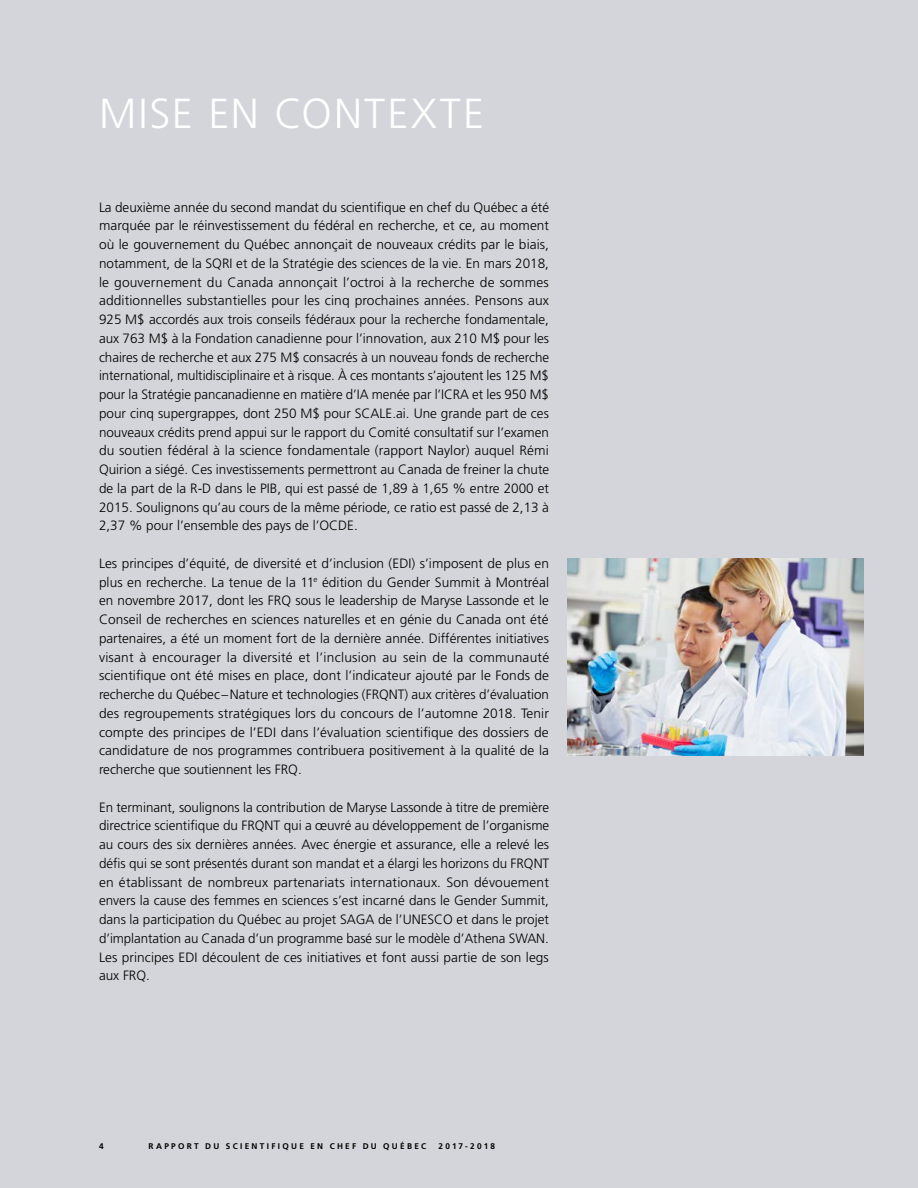
<style>
.page{position:relative;width:918px;height:1188px;background:#d4d5da}
.page>*{position:absolute;margin:0;border:0;box-sizing:border-box;transform-origin:0 0}
.t1{font:300 42px "Frutiger LT Std";letter-spacing:.05em;color:#fff}
.t2{font:300 13.5px/18.8px "Frutiger LT Std";color:#000;text-align:justify}
.t3{font:700 8.25px "Frutiger LT Std";letter-spacing:.275em;color:#000}
</style>
<div class="page">
<img style="left:567px;top:558px;width:297px;height:198px">
<h1 class="t1" style="left:99px;top:90px;width:387px">MISE EN CONTEXTE</h1>
<p class="t2" style="left:99px;top:198px;width:452px">La deuxième année du second mandat du scientifique en chef du Québec a été marquée par le réinvestissement du fédéral en recherche, et ce, au moment où le gouvernement du Québec annonçait de nouveaux crédits par le biais, notamment, de la SQRI et de la Stratégie des sciences de la vie. En mars 2018, le gouvernement du Canada annonçait l’octroi à la recherche de sommes additionnelles substantielles pour les cinq prochaines années. Pensons aux 925 M$ accordés aux trois conseils fédéraux pour la recherche fondamentale, aux 763 M$ à la Fondation canadienne pour l’innovation, aux 210 M$ pour les chaires de recherche et aux 275 M$ consacrés à un nouveau fonds de recherche international, multidisciplinaire et à risque. À ces montants s’ajoutent les 125 M$ pour la Stratégie pancanadienne en matière d’IA menée par l’ICRA et les 950 M$ pour cinq supergrappes, dont 250 M$ pour SCALE.ai. Une grande part de ces nouveaux crédits prend appui sur le rapport du Comité consultatif sur l’examen du soutien fédéral à la science fondamentale (rapport Naylor) auquel Rémi Quirion a siégé. Ces investissements permettront au Canada de freiner la chute de la part de la R-D dans le PIB, qui est passé de 1,89 à 1,65 % entre 2000 et 2015. Soulignons qu’au cours de la même période, ce ratio est passé de 2,13 à 2,37 % pour l’ensemble des pays de l’OCDE.</p>
<p class="t2" style="left:99px;top:554px;width:452px">Les principes d’équité, de diversité et d’inclusion (EDI) s’imposent de plus en plus en recherche. La tenue de la 11<sup>e</sup> édition du Gender Summit à Montréal en novembre 2017, dont les FRQ sous le leadership de Maryse Lassonde et le Conseil de recherches en sciences naturelles et en génie du Canada ont été partenaires, a été un moment fort de la dernière année. Différentes initiatives visant à encourager la diversité et l’inclusion au sein de la communauté scientifique ont été mises en place, dont l’indicateur ajouté par le Fonds de recherche du Québec–Nature et technologies (FRQNT) aux critères d’évaluation des regroupements stratégiques lors du concours de l’automne 2018. Tenir compte des principes de l’EDI dans l’évaluation scientifique des dossiers de candidature de nos programmes contribuera positivement à la qualité de la recherche que soutiennent les FRQ.</p>
<p class="t2" style="left:99px;top:798px;width:452px">En terminant, soulignons la contribution de Maryse Lassonde à titre de première directrice scientifique du FRQNT qui a œuvré au développement de l’organisme au cours des six dernières années. Avec énergie et assurance, elle a relevé les défis qui se sont présentés durant son mandat et a élargi les horizons du FRQNT en établissant de nombreux partenariats internationaux. Son dévouement envers la cause des femmes en sciences s’est incarné dans le Gender Summit, dans la participation du Québec au projet SAGA de l’UNESCO et dans le projet d’implantation au Canada d’un programme basé sur le modèle d’Athena SWAN.<br>Les principes EDI découlent de ces initiatives et font aussi partie de son legs aux FRQ.</p>
<p class="t3" style="left:99px;top:1141px;width:6px">4</p>
<p class="t3" style="left:148px;top:1141px;width:279px">RAPPORT DU SCIENTIFIQUE EN CHEF DU QUÉBEC</p>
<p class="t3" style="left:439px;top:1141px;width:58px">2017-2018</p>
</div>
